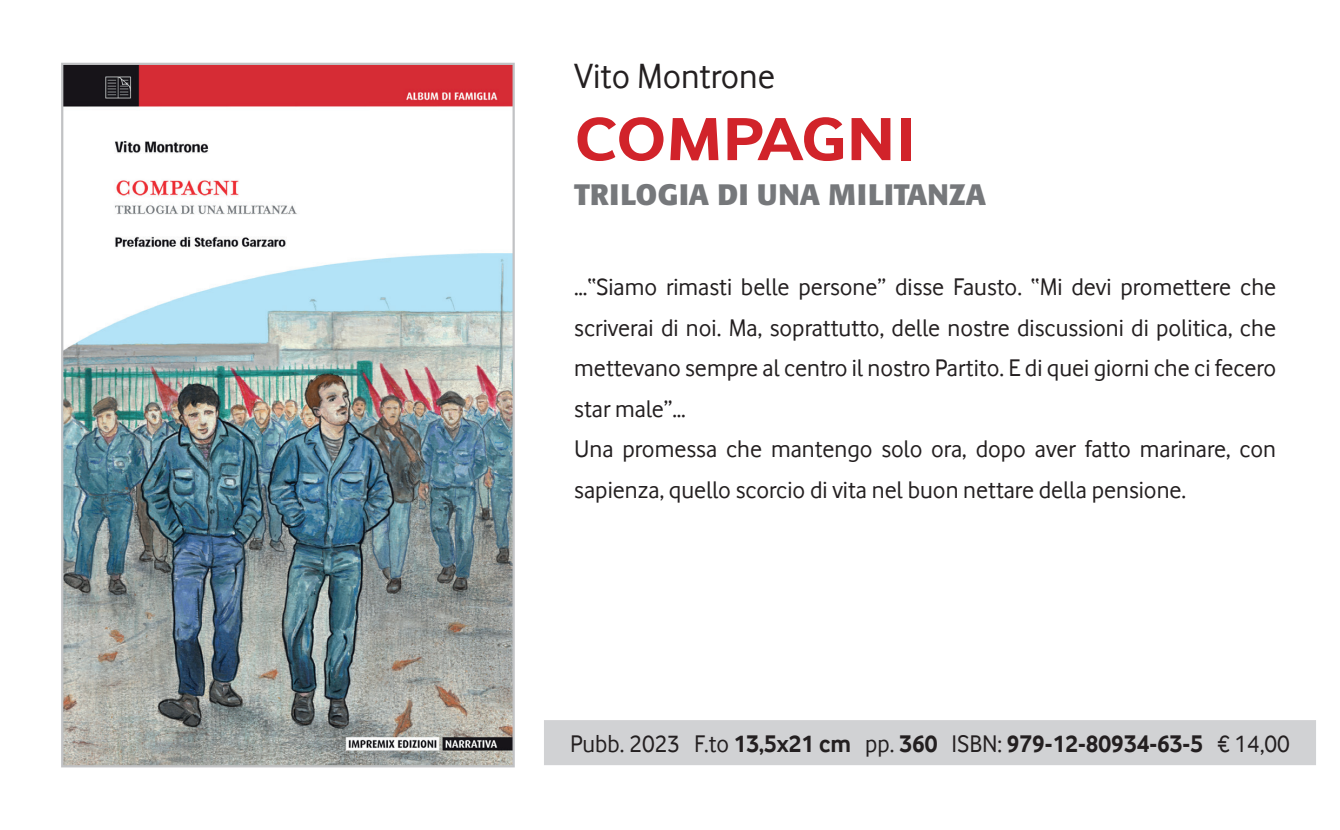
<style>
.page{position:relative;width:1340px;height:830px;background:#fff}
.page>*{position:absolute;margin:0;border:0;box-sizing:border-box;transform-origin:0 0}
.t1{font:700 63px "Vodafone Rg";letter-spacing:-.01em;color:#d1232a;scale:1.2 1}
.t2{font:36px "Vodafone";color:#231f20}
.t3{font:700 29.25px "Formata";color:#76787b}
.t4{font:24.75px/40.5px "Vodafone";color:#231f20}
.t5{font:700 24.75px "Vodafone Rg";color:#231f20}
.s1{font-weight:400}
</style>
<div class="page">
<img style="left:64px;top:66px;width:448px;height:698px">
<div style="left:61px;top:63px;width:454px;height:704px;border:2px solid #c1c2c4"></div>
<div style="left:544px;top:719px;width:771px;height:45px;background:#d1d2d4"></div>
<h2 class="t2" style="left:574px;top:55px;width:202px">Vito Montrone</h2>
<h1 class="t1" style="left:574px;top:103px;width:286px">COMPAGNI</h1>
<p class="t3" style="left:574px;top:176px;width:413px">TRILOGIA DI UNA MILITANZA</p>
<p class="t4" style="left:574px;top:266px;width:703px">…“Siamo rimasti belle persone” disse Fausto. “Mi devi promettere che scriverai di noi. Ma, soprattutto, delle nostre discussioni di politica, che mettevano sempre al centro il nostro Partito. E di quei giorni che ci fecero star male”…<br>Una promessa che mantengo solo ora, dopo aver fatto marinare, con sapienza, quello scorcio di vita nel buon nettare della pensione.</p>
<p class="t5" style="left:570px;top:729px;width:721px"><span class="s1">Pubb. 2023 F.to</span> 13,5x21 cm <span class="s1">pp.</span> 360 <span class="s1">ISBN:</span> 979-12-80934-63-5 <span class="s1">€ 14,00</span></p>
</div>
